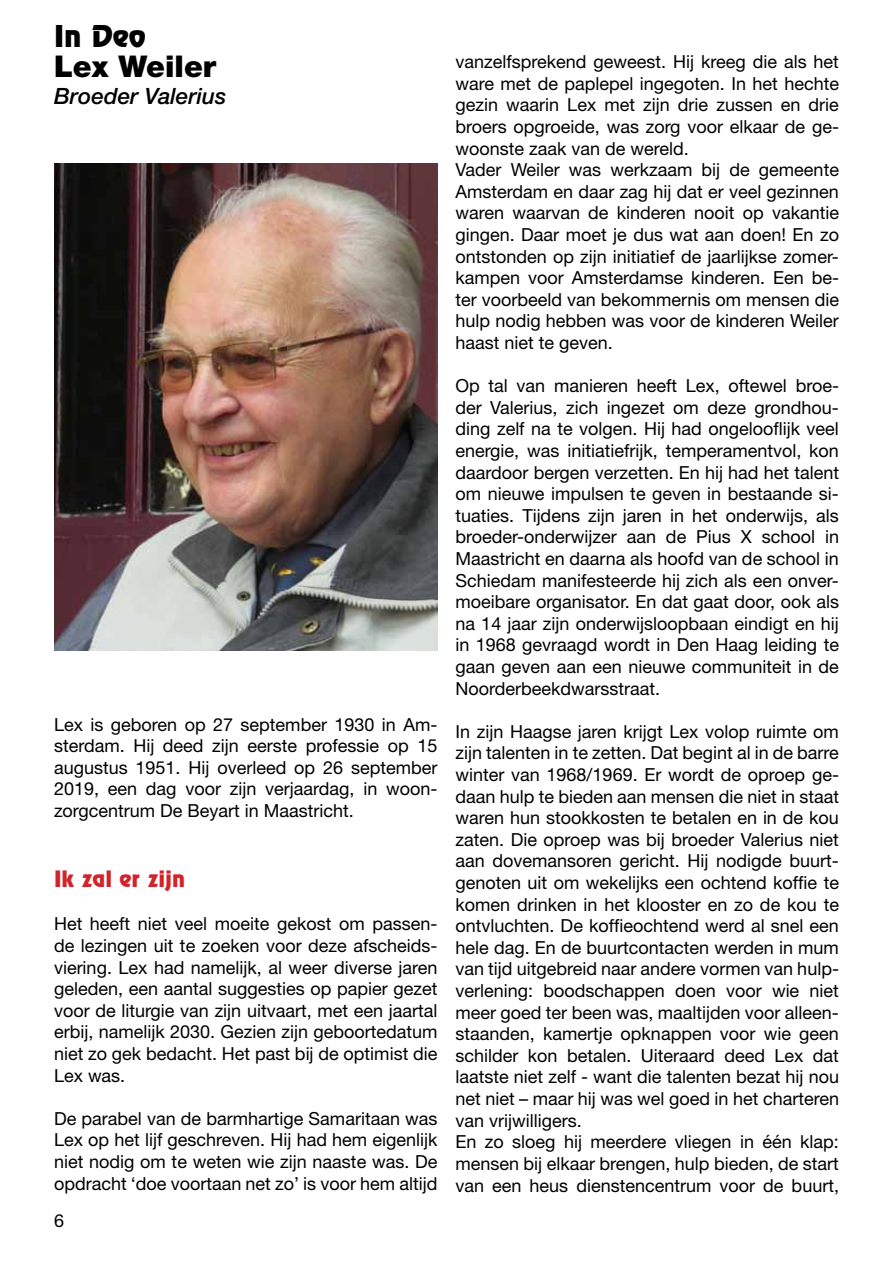
<style>
.page{position:relative;width:893px;height:1263px;background:#fff}
.page>*{position:absolute;margin:0;border:0;box-sizing:border-box;transform-origin:0 0}
.t1{font:900 30px "Helvetica Neue";color:#000}
.t2{font:30px "Revue BT";color:#000}
.t3{font:italic 500 22.5px "Helvetica Neue";color:#000}
.t4{font:22.5px "Revue BT";color:#d2232a}
.t5{font:18px/21.6px "Helvetica Neue";color:#000;text-align:justify}
</style>
<div class="page">
<img style="left:54px;top:164px;width:383px;height:487px">
<h1 class="t2" style="left:54px;top:18px;width:93px">In Deo</h1>
<h1 class="t1" style="left:54px;top:48px;width:164px">Lex Weiler</h1>
<p class="t3" style="left:54px;top:83px;width:174px">Broeder Valerius</p>
<p class="t5" style="left:54px;top:713px;width:385px">Lex is geboren op 27 september 1930 in Am&shy;sterdam. Hij deed zijn eerste professie op 15 augustus 1951. Hij overleed op 26 september 2019, een dag voor zijn verjaardag, in woon&shy;zorgcentrum De Beyart in Maastricht.</p>
<p class="t4" style="left:54px;top:865px;width:133px">Ik zal er zijn</p>
<p class="t5" style="left:54px;top:913px;width:385px">Het heeft niet veel moeite gekost om passen&shy;de lezingen uit te zoeken voor deze afscheids&shy;viering. Lex had namelijk, al weer diverse jaren geleden, een aantal suggesties op papier gezet voor de liturgie van zijn uitvaart, met een jaartal erbij, namelijk 2030. Gezien zijn geboortedatum niet zo gek bedacht. Het past bij de optimist die Lex was.</p>
<p class="t5" style="left:54px;top:1107px;width:385px">De parabel van de barmhartige Samaritaan was Lex op het lijf geschreven. Hij had hem eigenlijk niet nodig om te weten wie zijn naaste was. De opdracht ‘doe voortaan net zo’ is voor hem altijd</p>
<p class="t5" style="left:54px;top:1210px;width:12px">6</p>
<p class="t5" style="left:455px;top:51px;width:385px;text-align:left">vanzelfsprekend geweest. Hij kreeg die als het ware met de paplepel ingegoten. In het hechte gezin waarin Lex met zijn drie zussen en drie broers opgroeide, was zorg voor elkaar de ge&shy;woonste zaak van de wereld.<br>Vader Weiler was werkzaam bij de gemeente Amsterdam en daar zag hij dat er veel gezinnen waren waarvan de kinderen nooit op vakantie gingen. Daar moet je dus wat aan doen! En zo ontstonden op zijn initiatief de jaarlijkse zomer&shy;kampen voor Amsterdamse kinderen. Een be&shy;ter voorbeeld van bekommernis om mensen die hulp nodig hebben was voor de kinderen Weiler haast niet te geven.</p>
<p class="t5" style="left:455px;top:375px;width:385px">Op tal van manieren heeft Lex, oftewel broe&shy;der Valerius, zich ingezet om deze grondhou&shy;ding zelf na te volgen. Hij had ongelooflijk veel energie, was initiatiefrijk, temperamentvol, kon daardoor bergen verzetten. En hij had het talent om nieuwe impulsen te geven in bestaande si&shy;tuaties. Tijdens zijn jaren in het onderwijs, als broeder-onderwijzer aan de Pius X school in Maastricht en daarna als hoofd van de school in Schiedam manifesteerde hij zich als een onver&shy;moeibare organisator. En dat gaat door, ook als na 14 jaar zijn onderwijsloopbaan eindigt en hij in 1968 gevraagd wordt in Den Haag leiding te gaan geven aan een nieuwe communiteit in de Noorderbeekdwarsstraat.</p>
<p class="t5" style="left:455px;top:720px;width:385px;text-align:left">In zijn Haagse jaren krijgt Lex volop ruimte om zijn talenten in te zetten. Dat begint al in de barre winter van 1968/1969. Er wordt de oproep ge&shy;daan hulp te bieden aan mensen die niet in staat waren hun stookkosten te betalen en in de kou zaten. Die oproep was bij broeder Valerius niet aan dovemansoren gericht. Hij nodigde buurt&shy;genoten uit om wekelijks een ochtend koffie te komen drinken in het klooster en zo de kou te ontvluchten. De koffieochtend werd al snel een hele dag. En de buurtcontacten werden in mum van tijd uitgebreid naar andere vormen van hulp&shy;verlening: boodschappen doen voor wie niet meer goed ter been was, maaltijden voor alleen&shy;staanden, kamertje opknappen voor wie geen schilder kon betalen. Uiteraard deed Lex dat laatste niet zelf - want die talenten bezat hij nou net niet – maar hij was wel goed in het charteren van vrijwilligers.<br>En zo sloeg hij meerdere vliegen in één klap: mensen bij elkaar brengen, hulp bieden, de start van een heus dienstencentrum voor de buurt,</p>
</div>
